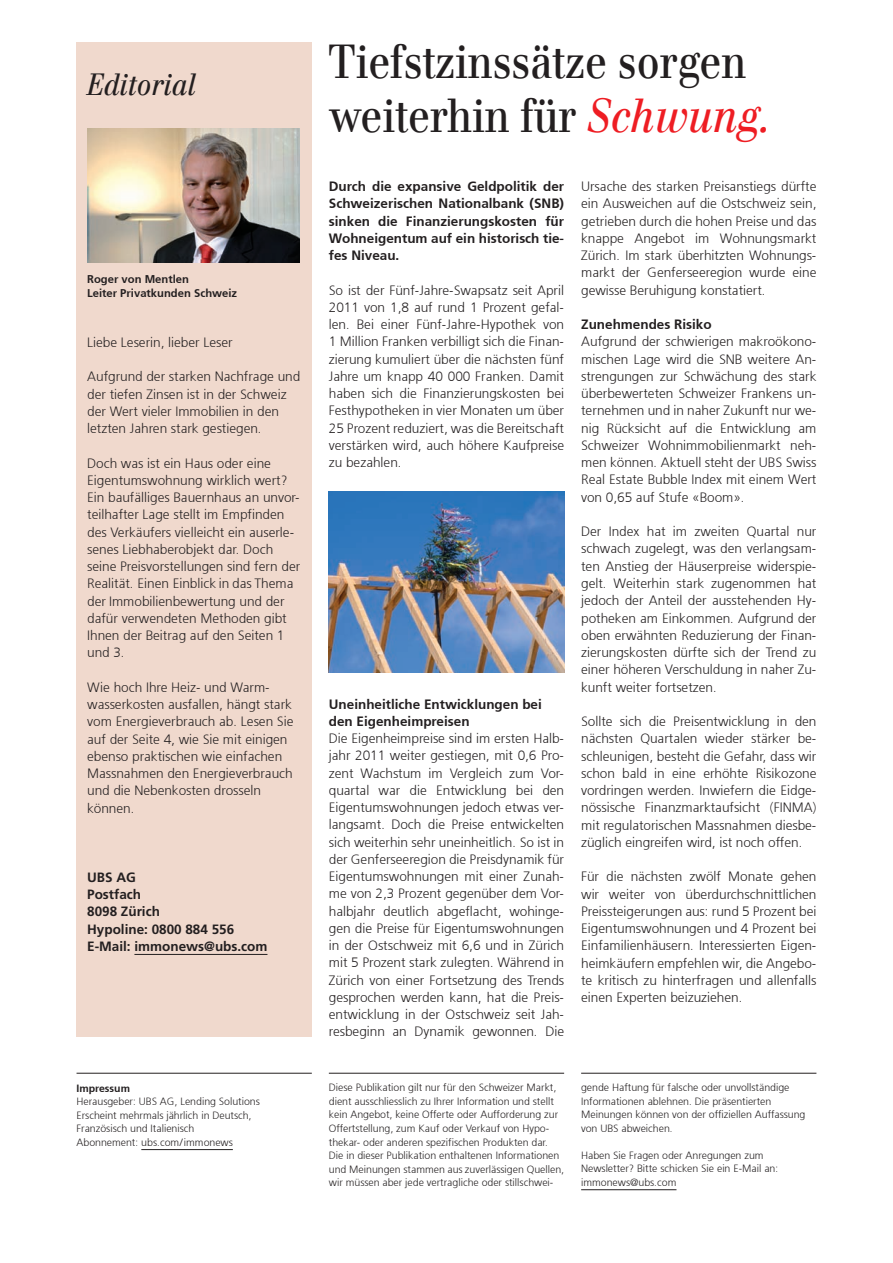
<style>
.page{position:relative;width:893px;height:1263px;background:#fff}
.page>*{position:absolute;margin:0;border:0;box-sizing:border-box;transform-origin:0 0}
.t1{font:46.5px/54px "UBS Headline";color:#231f20}
.t2{font:italic 30px "UBS Headline";color:#231f20}
.t3{font:300 13.5px/17.2px "Frutiger 45";color:#231f20;text-align:justify}
.t4{font:300 13.5px/17.2px "Frutiger 45";color:#231f20;text-align:justify}
.t5{font:700 13.5px/17.2px "Frutiger";color:#231f20}
.t6{font:300 11.25px/14.2px "Frutiger 45";color:#231f20}
.t7{font:300 10.5px/13.5px "Frutiger 45";color:#231f20}
.t8{font:300 10.5px "Frutiger 45";color:#231f20}
.s1{font-style:italic;color:#ee1d23}
</style>
<div class="page">
<div style="left:77px;top:43px;width:235px;height:994px;background:#f0d9cd"></div>
<hr style="left:134px;top:954px;width:133px;height:1px;background:#231f20">
<hr style="left:141px;top:1149px;width:92px;height:1px;background:#231f20">
<hr style="left:581px;top:1189px;width:95px;height:1px;background:#231f20">
<hr style="left:77px;top:1073px;width:235px;height:1px;background:#231f20">
<hr style="left:329px;top:1073px;width:235px;height:1px;background:#231f20">
<hr style="left:581px;top:1073px;width:235px;height:1px;background:#231f20">
<img style="left:88px;top:128px;width:211px;height:134px">
<img style="left:329px;top:492px;width:235px;height:180px">
<h2 class="t2" style="left:87px;top:66px;width:110px">Editorial</h2>
<p class="t6" style="left:87px;top:272px;width:152px">Roger von Mentlen<br>Leiter Privatkunden Schweiz</p>
<p class="t3" style="left:87px;top:333px;width:147px">Liebe Leserin, lieber Leser</p>
<p class="t3" style="left:87px;top:368px;width:215px;text-align:left">Aufgrund der starken Nachfrage und der tiefen Zinsen ist in der Schweiz der Wert vieler Immobilien in den letzten Jahren stark gestiegen.</p>
<p class="t3" style="left:87px;top:454px;width:215px;text-align:left">Doch was ist ein Haus oder eine<br>Eigentumswohnung wirklich wert?<br>Ein baufälliges Bauernhaus an unvor&shy;teilhafter Lage stellt im Empfinden des Verkäufers vielleicht ein auserle&shy;senes Liebhaberobjekt dar. Doch seine Preisvorstellungen sind fern der<br>Realität. Einen Einblick in das Thema der Immobilienbewertung und der dafür verwendeten Methoden gibt<br>Ihnen der Beitrag auf den Seiten 1 und 3.</p>
<p class="t3" style="left:87px;top:678px;width:208px;text-align:left">Wie hoch Ihre Heiz- und Warm&shy;wasserkosten ausfallen, hängt stark vom Energieverbrauch ab. Lesen Sie auf der Seite 4, wie Sie mit einigen ebenso praktischen wie einfachen<br>Massnahmen den Energieverbrauch und die Nebenkosten drosseln können.</p>
<p class="t5" style="left:87px;top:868px;width:182px">UBS AG<br>Postfach<br>8098 Zürich<br>Hypoline: 0800 884 556<br>E-Mail: immonews@ubs.com</p>
<p class="t8" style="left:77px;top:1082px;width:55px">Impressum</p>
<p class="t7" style="left:77px;top:1095px;width:185px">Herausgeber: UBS AG, Lending Solutions Erscheint mehrmals jährlich in Deutsch, Französisch und Italienisch<br>Abonnement: ubs.com/immonews</p>
<h1 class="t1" style="left:329px;top:34px;width:443px">Tiefstzinssätze sorgen weiterhin für <span class="s1">Schwung.</span></h1>
<p class="t4" style="left:329px;top:177px;width:237px">Durch die expansive Geldpolitik der Schweizerischen Nationalbank (SNB) sinken die Finanzierungskosten für Wohneigentum auf ein historisch tie&shy;fes Niveau.</p>
<p class="t3" style="left:329px;top:281px;width:237px">So ist der Fünf-Jahre-Swapsatz seit April 2011 von 1,8 auf rund 1 Prozent gefal&shy;len. Bei einer Fünf-Jahre-Hypothek von 1 Million Franken verbilligt sich die Finan&shy;zierung kumuliert über die nächsten fünf Jahre um knapp 40 000 Franken. Damit haben sich die Finanzierungskosten bei Festhypotheken in vier Monaten um über 25 Prozent reduziert, was die Bereitschaft verstärken wird, auch höhere Kaufpreise zu bezahlen.</p>
<p class="t4" style="left:329px;top:695px;width:215px">Uneinheitliche Entwicklungen bei den Eigenheimpreisen</p>
<p class="t3" style="left:329px;top:730px;width:237px">Die Eigenheimpreise sind im ersten Halb&shy;jahr 2011 weiter gestiegen, mit 0,6 Pro&shy;zent Wachstum im Vergleich zum Vor&shy;quartal war die Entwicklung bei den Eigentumswohnungen jedoch etwas ver&shy;langsamt. Doch die Preise entwickelten sich weiterhin sehr uneinheitlich. So ist in der Genferseeregion die Preisdynamik für Eigentumswohnungen mit einer Zunah&shy;me von 2,3 Prozent gegenüber dem Vor&shy;halbjahr deutlich abgeflacht, wohinge&shy;gen die Preise für Eigentumswohnungen in der Ostschweiz mit 6,6 und in Zürich mit 5 Prozent stark zulegten. Während in Zürich von einer Fortsetzung des Trends gesprochen werden kann, hat die Preis&shy;entwicklung in der Ostschweiz seit Jah&shy;resbeginn an Dynamik gewonnen. Die</p>
<p class="t3" style="left:581px;top:178px;width:237px">Ursache des starken Preisanstiegs dürfte ein Ausweichen auf die Ostschweiz sein, getrieben durch die hohen Preise und das knappe Angebot im Wohnungsmarkt Zürich. Im stark überhitzten Wohnungs&shy;markt der Genferseeregion wurde eine gewisse Beruhigung konstatiert.</p>
<p class="t4" style="left:581px;top:316px;width:132px">Zunehmendes Risiko</p>
<p class="t3" style="left:581px;top:333px;width:237px">Aufgrund der schwierigen makroökono&shy;mischen Lage wird die SNB weitere An&shy;strengungen zur Schwächung des stark überbewerteten Schweizer Frankens un&shy;ternehmen und in naher Zukunft nur we&shy;nig Rücksicht auf die Entwicklung am Schweizer Wohnimmobilienmarkt neh&shy;men können. Aktuell steht der UBS Swiss Real Estate Bubble Index mit einem Wert von 0,65 auf Stufe «Boom».</p>
<p class="t3" style="left:581px;top:523px;width:237px">Der Index hat im zweiten Quartal nur schwach zugelegt, was den verlangsam&shy;ten Anstieg der Häuserpreise widerspie&shy;gelt. Weiterhin stark zugenommen hat jedoch der Anteil der ausstehenden Hy&shy;potheken am Einkommen. Aufgrund der oben erwähnten Reduzierung der Finan&shy;zierungskosten dürfte sich der Trend zu einer höheren Verschuldung in naher Zu&shy;kunft weiter fortsetzen.</p>
<p class="t3" style="left:581px;top:713px;width:237px">Sollte sich die Preisentwicklung in den nächsten Quartalen wieder stärker be&shy;schleunigen, besteht die Gefahr, dass wir schon bald in eine erhöhte Risikozone vordringen werden. Inwiefern die Eidge&shy;nössische Finanzmarktaufsicht (FINMA) mit regulatorischen Massnahmen diesbe&shy;züglich eingreifen wird, ist noch offen.</p>
<p class="t3" style="left:581px;top:868px;width:237px">Für die nächsten zwölf Monate gehen wir weiter von überdurchschnittlichen Preissteigerungen aus: rund 5 Prozent bei Eigentumswohnungen und 4 Prozent bei Einfamilienhäusern. Interessierten Eigen&shy;heimkäufern empfehlen wir, die Angebo&shy;te kritisch zu hinterfragen und allenfalls einen Experten beizuziehen.</p>
<p class="t7" style="left:329px;top:1081px;width:237px">Diese Publikation gilt nur für den Schweizer Markt, dient ausschliesslich zu Ihrer Information und stellt kein Angebot, keine Offerte oder Aufforderung zur Offertstellung, zum Kauf oder Verkauf von Hypo&shy;thekar- oder anderen spezifischen Produkten dar.<br>Die in dieser Publikation enthaltenen Informationen und Meinungen stammen aus zuverlässigen Quellen, wir müssen aber jede vertragliche oder stillschwei-</p>
<p class="t7" style="left:581px;top:1081px;width:226px">gende Haftung für falsche oder unvollständige Informationen ablehnen. Die präsentierten Meinungen können von der offiziellen Auffassung von UBS abweichen.</p>
<p class="t7" style="left:581px;top:1148px;width:199px">Haben Sie Fragen oder Anregungen zum<br>Newsletter? Bitte schicken Sie ein E-Mail an: immonews@ubs.com</p>
</div>
